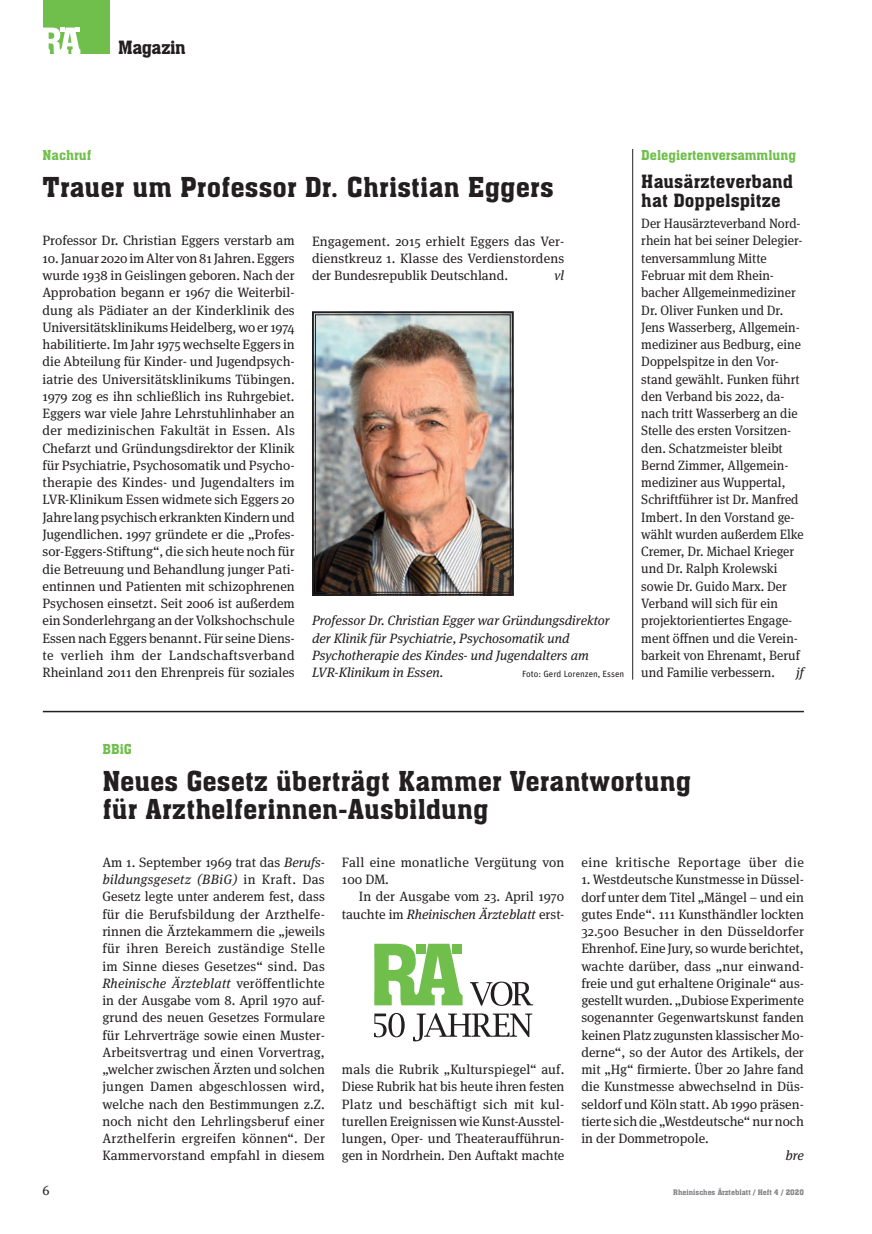
<style>
.page{position:relative;width:872px;height:1234px;background:#fff}
.page>*{position:absolute;margin:0;border:0;box-sizing:border-box;transform-origin:0 0}
.t1{font:27px/28.5px "Aachen BT";letter-spacing:.005em;color:#231f20}
.t2{font:18px/19.5px "Aachen BT";letter-spacing:.005em;color:#231f20}
.t3{font:18px "Aachen BT";letter-spacing:-.02em;color:#231f20}
.t4{font:13.5px/17.2px "Meta Serif OT";color:#231f20;text-align:justify}
.t5{font:13.5px/17.2px "Meta Serif OT";color:#231f20;scale:.96 1}
.t6{font:italic 13.5px/17.2px "Meta Serif OT";color:#231f20}
.t7{font:13.5px/17.2px "Meta Serif OT";letter-spacing:.02em;color:#231f20}
.t8{font:13.5px "Aachen BT";color:#70bf4c}
.t9{font:13.5px "Meta Serif OT";letter-spacing:.035em;color:#231f20}
.t10{font:9px "Unit";color:#231f20}
.t11{font:7.5px "Aachen BT";color:#808285}
.s1{font-style:italic}
</style>
<div class="page">
<div style="left:43px;top:0;width:66px;height:54px;background:#70bf4c"></div>
<svg style="left:43px;top:28px;width:37px;height:26px"></svg>
<hr style="left:632px;top:149px;width:1px;height:530px;background:#231f20">
<hr style="left:43px;top:710px;width:761px;height:2px;background:#231f20">
<svg style="left:374px;top:943px;width:88px;height:62px"></svg>
<div style="left:416px;top:943px;width:9px;height:10px;background:#70bf4c"></div>
<div style="left:452px;top:943px;width:10px;height:10px;background:#70bf4c"></div>
<svg style="left:470px;top:981px;width:63px;height:24px"></svg>
<svg style="left:374px;top:1013px;width:31px;height:24px"></svg>
<svg style="left:413px;top:1013px;width:119px;height:28px"></svg>
<img style="left:312px;top:311px;width:202px;height:285px">
<div style="left:315px;top:314px;width:195px;height:278px;border:1px solid #231f20"></div>
<h2 class="t3" style="left:118px;top:36px;width:69px">Magazin</h2>
<p class="t8" style="left:43px;top:146px;width:50px">Nachruf</p>
<h1 class="t1" style="left:43px;top:172px;width:512px">Trauer um Professor Dr. Christian Eggers</h1>
<p class="t4" style="left:43px;top:232px;width:253px">Professor Dr. Christian Eggers verstarb am</p>
<p class="t4" style="left:43px;top:249px;width:254px">10. Januar 2020 im Alter von 81 Jahren. Eggers wurde 1938 in Geislingen geboren. Nach der Approbation begann er 1967 die Weiterbil&shy;dung als Pädiater an der Kinderklinik des Universitätsklinikums Heidelberg, wo er 1974 habilitierte. Im Jahr 1975 wechselte Eggers in die Abteilung für Kinder- und Jugendpsych&shy;iatrie des Universitätsklinikums Tübingen.<br>1979 zog es ihn schließlich ins Ruhrgebiet.<br>Eggers war viele Jahre Lehrstuhlinhaber an der medizinischen Fakultät in Essen. Als Chefarzt und Gründungsdirektor der Klinik für Psychiatrie, Psychosomatik und Psycho&shy;therapie des Kindes- und Jugendalters im LVR-Klinikum Essen widmete sich Eggers 20<br>Jahre lang psychisch erkrankten Kindern und Jugendlichen. 1997 gründete er die „Profes&shy;sor-Eggers-Stiftung“, die sich heute noch für die Betreuung und Behandlung junger Pati&shy;entinnen und Patienten mit schizophrenen Psychosen einsetzt. Seit 2006 ist außerdem ein Sonderlehrgang an der Volkshochschule Essen nach Eggers benannt. Für seine Diens&shy;te verlieh ihm der Landschaftsverband Rheinland 2011 den Ehrenpreis für soziales</p>
<p class="t4" style="left:312px;top:232px;width:254px">Engagement. 2015 erhielt Eggers das Ver&shy;dienstkreuz 1. Klasse des Verdienstordens der Bundesrepublik Deutschland.</p>
<p class="t6" style="left:554px;top:267px;width:11px">vl</p>
<p class="t6" style="left:312px;top:612px;width:299px">Professor Dr. Christian Egger war Gründungsdirektor der Klinik für Psychiatrie, Psychosomatik und Psychotherapie des Kindes- und Jugendalters am LVR-Klinikum in Essen.</p>
<p class="t10" style="left:522px;top:668px;width:104px">Foto: Gerd Lorenzen, Essen</p>
<p class="t8" style="left:641px;top:146px;width:156px">Delegiertenversammlung</p>
<h2 class="t2" style="left:641px;top:171px;width:153px">Hausärzteverband hat Doppelspitze</h2>
<p class="t5" style="left:641px;top:215px;width:171px">Der Hausärzteverband Nord&shy;rhein hat bei seiner Delegier&shy;tenversammlung Mitte<br>Februar mit dem Rhein&shy;bacher Allgemeinmediziner<br>Dr. Oliver Funken und Dr.<br>Jens Wasserberg, Allgemein&shy;mediziner aus Bedburg, eine<br>Doppelspitze in den Vor&shy;stand gewählt. Funken führt den Verband bis 2022, da&shy;nach tritt Wasserberg an die<br>Stelle des ersten Vorsitzen&shy;den. Schatzmeister bleibt<br>Bernd Zimmer, Allgemein&shy;mediziner aus Wuppertal,<br>Schriftführer ist Dr. Manfred<br>Imbert. In den Vorstand ge&shy;wählt wurden außerdem Elke<br>Cremer, Dr. Michael Krieger und Dr. Ralph Krolewski sowie Dr. Guido Marx. Der<br>Verband will sich für ein projektorientiertes Engage&shy;ment öffnen und die Verein&shy;barkeit von Ehrenamt, Beruf und Familie verbessern.</p>
<p class="t6" style="left:796px;top:663px;width:9px">jf</p>
<p class="t8" style="left:102px;top:740px;width:31px">BBiG</p>
<h1 class="t1" style="left:102px;top:766px;width:590px">Neues Gesetz überträgt Kammer Verantwortung für Arzthelferinnen-Ausbildung</h1>
<p class="t4" style="left:102px;top:853px;width:224px">Am 1. September 1969 trat das <span class="s1">Berufs&shy;bildungsgesetz (BBiG)</span> in Kraft. Das Gesetz legte unter anderem fest, dass für die Berufsbildung der Arzthelfe&shy;rinnen die Ärztekammern die „jeweils für ihren Bereich zuständige Stelle im Sinne dieses Gesetzes“ sind. Das <span class="s1">Rheinische Ärzteblatt</span> veröffentlichte in der Ausgabe vom 8. April 1970 auf&shy;grund des neuen Gesetzes Formulare für Lehrverträge sowie einen Muster-Arbeitsvertrag und einen Vorvertrag, „welcher zwischen Ärzten und solchen jungen Damen abgeschlossen wird, welche nach den Bestimmungen z.Z. noch nicht den Lehrlingsberuf einer Arzthelferin ergreifen können“. Der Kammervorstand empfahl in diesem</p>
<p class="t9" style="left:581px;top:853px;width:224px">eine kritische Reportage über die</p>
<p class="t7" style="left:342px;top:853px;width:224px">Fall eine monatliche Vergütung von<br>100 DM.</p>
<p class="t4" style="left:342px;top:887px;width:224px;text-align:right">In der Ausgabe vom 23. April 1970 tauchte im <span class="s1">Rheinischen Ärzteblatt</span> erst-</p>
<p class="t4" style="left:581px;top:870px;width:224px">1. Westdeutsche Kunstmesse in Düssel&shy;dorf unter dem Titel „Mängel – und ein gutes Ende“. 111 Kunsthändler lockten 32.500 Besucher in den Düsseldorfer Ehrenhof. Eine Jury, so wurde berichtet, wachte darüber, dass „nur einwand&shy;freie und gut erhaltene Originale“ aus&shy;gestellt wurden. „Dubiose Experimente sogenannter Gegenwartskunst fanden keinen Platz zugunsten klassischer Mo&shy;derne“, so der Autor des Artikels, der mit „Hg“ firmierte. Über 20 Jahre fand die Kunstmesse abwechselnd in Düs&shy;seldorf und Köln statt. Ab 1990 präsen&shy;tierte sich die „Westdeutsche“ nur noch in der Dommetropole.</p>
<p class="t6" style="left:785px;top:1146px;width:20px">bre</p>
<p class="t4" style="left:342px;top:1060px;width:224px">mals die Rubrik „Kulturspiegel“ auf.<br>Diese Rubrik hat bis heute ihren festen Platz und beschäftigt sich mit kul&shy;turellen Ereignissen wie Kunst-Ausstel&shy;lungen, Oper- und Theateraufführun&shy;gen in Nordrhein. Den Auftakt machte</p>
<p class="t4" style="left:43px;top:1181px;width:9px">6</p>
<p class="t11" style="left:673px;top:1187px;width:132px">Rheinisches Ärzteblatt / Heft 4 / 2020</p>
</div>
